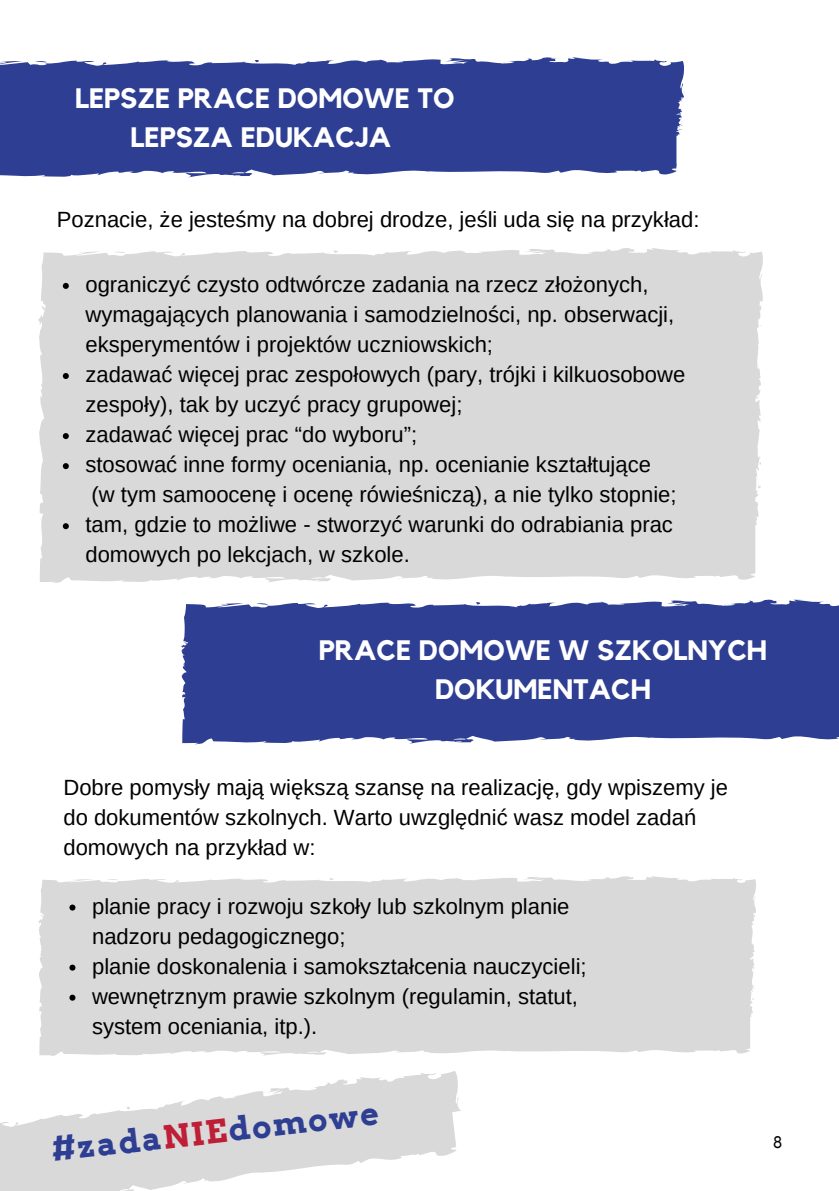
<style>
.page{position:relative;width:839px;height:1191px;background:#fff}
.page>*{position:absolute;margin:0;border:0;box-sizing:border-box;transform-origin:0 0}
.t1{font:700 32px "Arvo";color:#2e3e92}
.t2{font:700 28px/39px "Kollektif";color:#fff;text-align:center}
.t3{font:22px/30px "Arimo";color:#000}
.t4{font:16px "Arvo";color:#000}
.s1{color:#be1e36}
</style>
<div class="page">
<svg style="left:0;top:57px;width:685px;height:121px;background:#404f9b"></svg>
<div style="left:38px;top:248px;width:725px;height:335px;background:#d9d9d9"></div>
<svg style="left:0;top:1071px;width:461px;height:120px;fill:#d9d9d9"></svg>
<svg style="left:63px;top:283px;width:6px;height:6px"></svg>
<svg style="left:63px;top:373px;width:6px;height:6px"></svg>
<svg style="left:63px;top:433px;width:6px;height:6px"></svg>
<svg style="left:63px;top:463px;width:6px;height:6px"></svg>
<svg style="left:63px;top:523px;width:6px;height:6px"></svg>
<svg style="left:180px;top:599px;width:658px;height:145px;background:#3d4c9a"></svg>
<div style="left:38px;top:876px;width:718px;height:180px;background:#d9d9d9"></div>
<svg style="left:69px;top:905px;width:6px;height:6px"></svg>
<svg style="left:69px;top:965px;width:6px;height:6px"></svg>
<svg style="left:69px;top:995px;width:6px;height:6px"></svg>
<p class="t2" style="left:75px;top:80px;width:381px">LEPSZE PRACE DOMOWE TO<br>LEPSZA EDUKACJA</p>
<p class="t3" style="left:57px;top:204px;width:644px">Poznacie, że jesteśmy na dobrej drodze, jeśli uda się na przykład:</p>
<p class="t3" style="left:85px;top:269px;width:601px">ograniczyć czysto odtwórcze zadania na rzecz złożonych, wymagających planowania i samodzielności, np. obserwacji, eksperymentów i projektów uczniowskich;<br>zadawać więcej prac zespołowych (pary, trójki i kilkuosobowe zespoły), tak by uczyć pracy grupowej;<br>zadawać więcej prac “do wyboru”;<br>stosować inne formy oceniania, np. ocenianie kształtujące<br>(w tym samoocenę i ocenę rówieśniczą), a nie tylko stopnie; tam, gdzie to możliwe - stworzyć warunki do odrabiania prac domowych po lekcjach, w szkole.</p>
<p class="t2" style="left:319px;top:632px;width:449px">PRACE DOMOWE W SZKOLNYCH<br>DOKUMENTACH</p>
<p class="t3" style="left:63px;top:773px;width:666px">Dobre pomysły mają większą szansę na realizację, gdy wpiszemy je do dokumentów szkolnych. Warto uwzględnić wasz model zadań domowych na przykład w:</p>
<p class="t3" style="left:92px;top:891px;width:496px">planie pracy i rozwoju szkoły lub szkolnym planie nadzoru pedagogicznego;<br>planie doskonalenia i samokształcenia nauczycieli; wewnętrznym prawie szkolnym (regulamin, statut, system oceniania, itp.).</p>
<h1 class="t1" style="left:50px;top:1129px;width:330px;rotate:-6deg">#zada<span class="s1">NIE</span>domowe</h1>
<p class="t4" style="left:772px;top:1133px;width:11px">8</p>
</div>
